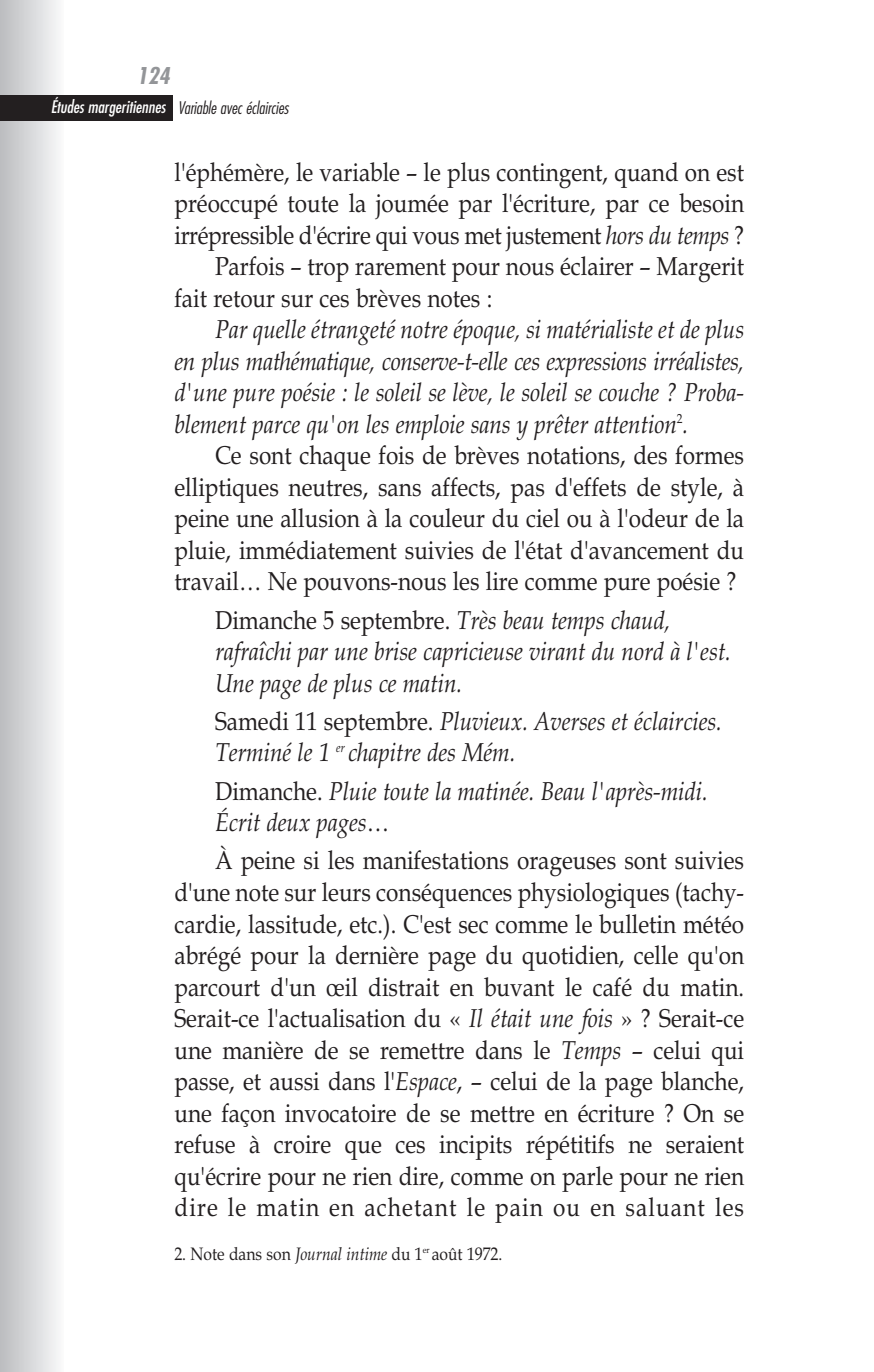
<style>
.page{position:relative;width:874px;height:1372px;background:#fff}
.page>*{position:absolute;margin:0;border:0;box-sizing:border-box;transform-origin:0 0}
.t1{font:25.88px/31.5px "Book Antiqua";color:#231f20;text-align:justify;scale:.87 1}
.t2{font:italic 25.88px/31.5px "Book Antiqua";color:#231f20;scale:.87 1}
.t3{font:italic 700 condensed 22.5px "Futura";color:#939598}
.t4{font:18px "Book Antiqua";color:#231f20;scale:.87 1}
.t5{font:italic 300 condensed 16.88px "Futura";color:#231f20}
.s1{font-weight:400;color:#fff}
.s2{font-style:italic}
.s3{font-style:normal}
</style>
<div class="page">
<div style="left:0;top:0;width:64px;height:1371px;background:linear-gradient(to right,#bbbcbf,#f8f9fa)"></div>
<div style="left:0;top:96px;width:172px;height:25px;background:#231f20"></div>
<p class="t3" style="left:137px;top:66px;width:35px">124</p>
<p class="t5" style="left:51px;top:100px;width:239px"><span class="s1">Études margeritiennes</span> Variable avec éclaircies</p>
<p class="t1" style="left:174px;top:156px;width:656px">l'éphémère, le variable – le plus contingent, quand on est</p>
<p class="t1" style="left:174px;top:187px;width:656px">préoccupé toute la joumée par l'écriture, par ce besoin</p>
<p class="t1" style="left:174px;top:219px;width:656px">irrépressible d'écrire qui vous met justement <span class="s2">hors du temps</span> ?</p>
<p class="t1" style="left:215px;top:250px;width:610px">Parfois – trop rarement pour nous éclairer – Margerit</p>
<p class="t1" style="left:174px;top:282px;width:367px">fait retour sur ces brèves notes :</p>
<p class="t2" style="left:174px;top:313px;width:656px;text-align:justify;text-indent:41px">Par quelle étrangeté notre époque, si matérialiste et de plus en plus mathématique, conserve-t-elle ces expressions irréalistes, d'une pure poésie : le soleil se lève, le soleil se couche ? Proba&shy;blement parce qu'on les emploie sans y prêter attention<sup>2</sup>.</p>
<p class="t1" style="left:174px;top:439px;width:656px;text-indent:41px">Ce sont chaque fois de brèves notations, des formes elliptiques neutres, sans affects, pas d'effets de style, à peine une allusion à la couleur du ciel ou à l'odeur de la pluie, immédiatement suivies de l'état d'avancement du travail… Ne pouvons-nous les lire comme pure poésie ?</p>
<p class="t2" style="left:215px;top:604px;width:594px"><span class="s3">Dimanche 5 septembre.</span> Très beau temps chaud, rafraîchi par une brise capricieuse virant du nord à l'est.<br>Une page de plus ce matin.</p>
<p class="t2" style="left:215px;top:705px;width:584px"><span class="s3">Samedi 11 septembre.</span> Pluvieux. Averses et éclaircies.<br>Terminé le 1 <sup>er</sup> chapitre des Mém.</p>
<p class="t2" style="left:215px;top:775px;width:568px"><span class="s3">Dimanche.</span> Pluie toute la matinée. Beau l'après-midi.<br>Écrit deux pages<span class="s3">…</span></p>
<p class="t1" style="left:174px;top:844px;width:656px;text-indent:41px">À peine si les manifestations orageuses sont suivies d'une note sur leurs conséquences physiologiques (tachy&shy;cardie, lassitude, etc.). C'est sec comme le bulletin météo abrégé pour la dernière page du quotidien, celle qu'on parcourt d'un œil distrait en buvant le café du matin.<br>Serait-ce l'actualisation du « <span class="s2">Il était une fois</span> » ? Serait-ce une manière de se remettre dans le <span class="s2">Temps</span> – celui qui passe, et aussi dans l'<span class="s2">Espace</span>, – celui de la page blanche, une façon invocatoire de se mettre en écriture ? On se refuse à croire que ces incipits répétitifs ne seraient qu'écrire pour ne rien dire, comme on parle pour ne rien dire le matin en achetant le pain ou en saluant les</p>
<p class="t4" style="left:174px;top:1242px;width:378px">2. Note dans son <span class="s2">Journal intime</span> du 1<sup>er</sup> août 1972.</p>
</div>
